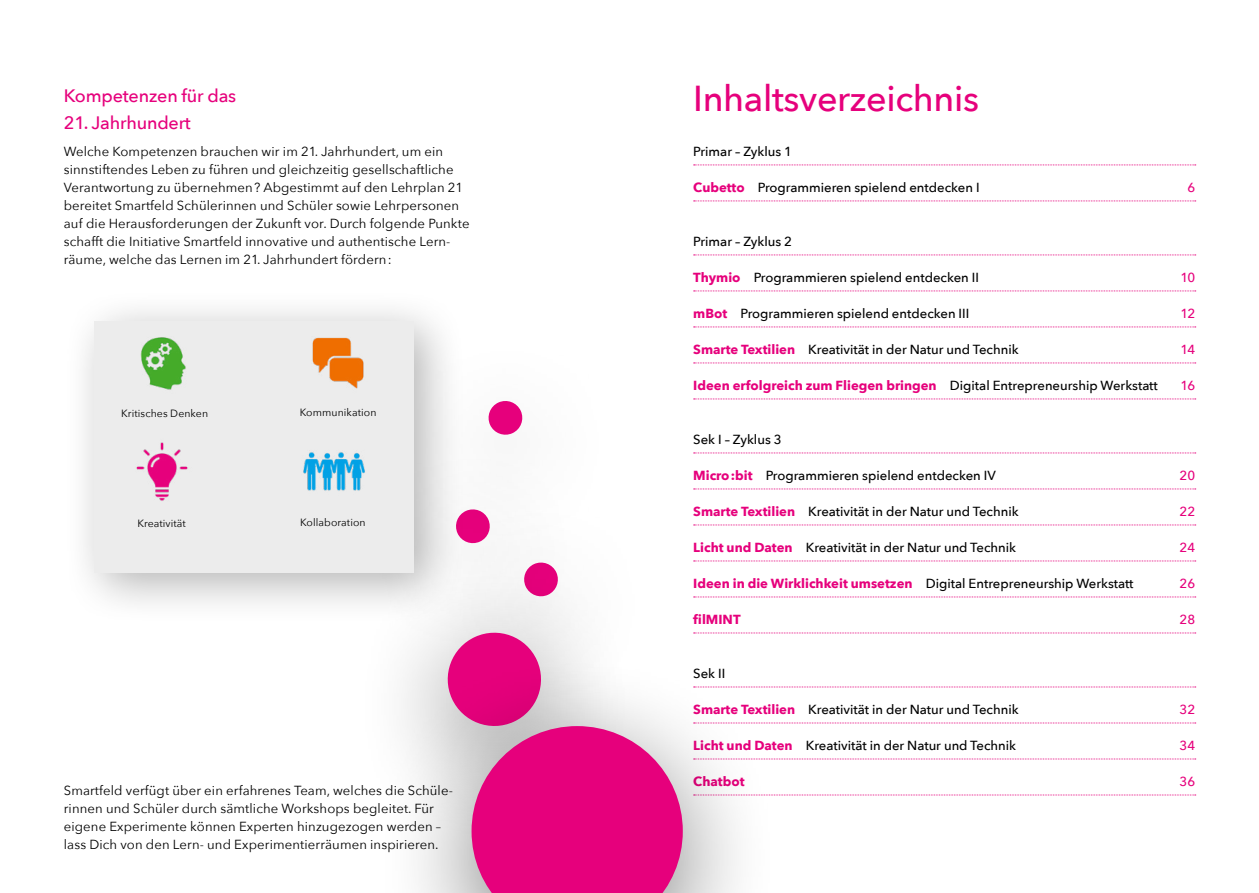
<style>
.page{position:relative;width:1259px;height:893px;background:#fff}
.page>*{position:absolute;margin:0;border:0;box-sizing:border-box;transform-origin:0 0}
.Kurstitel{font:500 36px "Avenir Next";letter-spacing:-.01em;color:#e6007c}
.UT{font:500 18px "Avenir Next";letter-spacing:-.01em;color:#e6007c}
.Grundschrift{font:13.2px/18px "Avenir Next";letter-spacing:.01em;color:#000}
.t1{font:500 13.2px "Avenir Next";color:#000}
.t2{font:700 13.2px "Avenir Next";color:#e6007c}
.t3{font:500 13.2px "Avenir Next";color:#e6007c}
.Grundschrift-2{font:10.5px "Avenir Next";letter-spacing:.01em;color:#000}
.s1{font-weight:700;color:#e6007c}
.s2{font-weight:500;color:#000}
</style>
<div class="page">
<svg style="left:693px;top:165px;width:502px;height:1px"></svg>
<svg style="left:693px;top:201px;width:502px;height:1px"></svg>
<svg style="left:693px;top:255px;width:502px;height:1px"></svg>
<svg style="left:693px;top:291px;width:502px;height:1px"></svg>
<svg style="left:693px;top:327px;width:502px;height:1px"></svg>
<svg style="left:693px;top:363px;width:502px;height:1px"></svg>
<svg style="left:693px;top:399px;width:502px;height:1px"></svg>
<svg style="left:693px;top:453px;width:502px;height:1px"></svg>
<svg style="left:693px;top:489px;width:502px;height:1px"></svg>
<svg style="left:693px;top:525px;width:502px;height:1px"></svg>
<svg style="left:693px;top:561px;width:502px;height:1px"></svg>
<svg style="left:693px;top:597px;width:502px;height:1px"></svg>
<svg style="left:693px;top:633px;width:502px;height:1px"></svg>
<svg style="left:779px;top:687px;width:416px;height:1px"></svg>
<svg style="left:779px;top:723px;width:416px;height:1px"></svg>
<svg style="left:779px;top:759px;width:416px;height:1px"></svg>
<svg style="left:779px;top:795px;width:416px;height:1px"></svg>
<div style="left:364px;top:443px;width:217px;height:218px;background:#f7f7f7"></div>
<div style="left:397px;top:334px;width:217px;height:218px;background:#fcfcfc"></div>
<svg style="left:488px;top:401px;width:35px;height:34px"></svg>
<div style="left:353px;top:563px;width:283px;height:284px;background:#000;opacity:.5"></div>
<div style="left:63px;top:289px;width:404px;height:337px;background:#000;opacity:.3"></div>
<div style="left:95px;top:321px;width:319px;height:251px;background:#ececec"></div>
<img style="left:136px;top:442px;width:52px;height:59px">
<img style="left:303px;top:452px;width:62px;height:39px">
<img style="left:312px;top:337px;width:52px;height:52px">
<img style="left:140px;top:337px;width:46px;height:53px">
<div style="left:374px;top:655px;width:405px;height:238px;background:#000;opacity:.5"></div>
<svg style="left:441px;top:626px;width:242px;height:267px"></svg>
<p class="UT" style="left:64px;top:80px;width:174px">Kompetenzen für das</p>
<p class="UT" style="left:64px;top:107px;width:128px">21. Jahrhundert</p>
<p class="Grundschrift" style="left:64px;top:142px;width:407px">Welche Kompetenzen brauchen wir im 21. Jahrhundert, um ein sinnstiftendes Leben zu führen und gleichzeitig gesellschaftliche Verantwortung zu übernehmen? Abgestimmt auf den Lehrplan 21 bereitet Smartfeld Schülerinnen und Schüler sowie Lehrpersonen auf die Herausforderungen der Zukunft vor. Durch folgende Punkte schafft die Initiative Smartfeld innovative und authentische Lern&shy;räume, welche das Lernen im 21. Jahrhundert fördern:</p>
<p class="Grundschrift-2" style="left:121px;top:404px;width:89px">Kritisches Denken</p>
<p class="Grundschrift-2" style="left:300px;top:404px;width:78px">Kommunikation</p>
<p class="Grundschrift-2" style="left:137px;top:514px;width:50px">Kreativität</p>
<p class="Grundschrift-2" style="left:300px;top:514px;width:67px">Kollaboration</p>
<p class="Grundschrift" style="left:64px;top:781px;width:390px">Smartfeld verfügt über ein erfahrenes Team, welches die Schüle&shy;rinnen und Schüler durch sämtliche Workshops begleitet. Für eigene Experimente können Experten hinzugezogen werden – lass Dich von den Lern- und Experimentierräumen inspirieren.</p>
<p class="Kurstitel" style="left:693px;top:68px;width:287px">Inhaltsverzeichnis</p>
<p class="t1" style="left:693px;top:140px;width:100px">Primar – Zyklus 1</p>
<p class="t1" style="left:693px;top:176px;width:288px"><span class="s1">Cubetto</span> Programmieren spielend entdecken I</p>
<p class="t3" style="left:1187px;top:176px;width:9px">6</p>
<p class="t1" style="left:693px;top:230px;width:100px">Primar – Zyklus 2</p>
<p class="t1" style="left:693px;top:266px;width:287px"><span class="s1">Thymio</span> Programmieren spielend entdecken II</p>
<p class="t3" style="left:1180px;top:266px;width:16px">10</p>
<p class="t1" style="left:693px;top:302px;width:277px"><span class="s1">mBot</span> Programmieren spielend entdecken III</p>
<p class="t3" style="left:1180px;top:302px;width:16px">12</p>
<p class="t1" style="left:693px;top:338px;width:327px"><span class="s1">Smarte Textilien</span> Kreativität in der Natur und Technik</p>
<p class="t3" style="left:1180px;top:338px;width:16px">14</p>
<p class="t2" style="left:693px;top:374px;width:466px">Ideen erfolgreich zum Fliegen bringen <span class="s2">Digital Entrepreneurship Werkstatt</span></p>
<p class="t3" style="left:1180px;top:374px;width:16px">16</p>
<p class="t1" style="left:693px;top:428px;width:90px">Sek I – Zyklus 3</p>
<p class="t1" style="left:693px;top:464px;width:304px"><span class="s1">Micro:bit</span> Programmieren spielend entdecken IV</p>
<p class="t3" style="left:1179px;top:464px;width:17px">20</p>
<p class="t1" style="left:693px;top:500px;width:327px"><span class="s1">Smarte Textilien</span> Kreativität in der Natur und Technik</p>
<p class="t3" style="left:1179px;top:500px;width:17px">22</p>
<p class="t1" style="left:693px;top:536px;width:324px"><span class="s1">Licht und Daten</span> Kreativität in der Natur und Technik</p>
<p class="t3" style="left:1179px;top:536px;width:17px">24</p>
<p class="t1" style="left:693px;top:572px;width:442px"><span class="s1">Ideen in die Wirklichkeit umsetzen</span> Digital Entrepreneurship Werkstatt</p>
<p class="t3" style="left:1179px;top:572px;width:17px">26</p>
<p class="t2" style="left:693px;top:608px;width:49px">filMINT</p>
<p class="t3" style="left:1179px;top:608px;width:17px">28</p>
<p class="t1" style="left:693px;top:662px;width:33px">Sek II</p>
<p class="t1" style="left:693px;top:698px;width:327px"><span class="s1">Smarte Textilien</span> Kreativität in der Natur und Technik</p>
<p class="t3" style="left:1179px;top:698px;width:17px">32</p>
<p class="t1" style="left:693px;top:734px;width:324px"><span class="s1">Licht und Daten</span> Kreativität in der Natur und Technik</p>
<p class="t3" style="left:1179px;top:734px;width:17px">34</p>
<p class="t2" style="left:693px;top:770px;width:53px">Chatbot</p>
<p class="t3" style="left:1179px;top:770px;width:17px">36</p>
</div>
